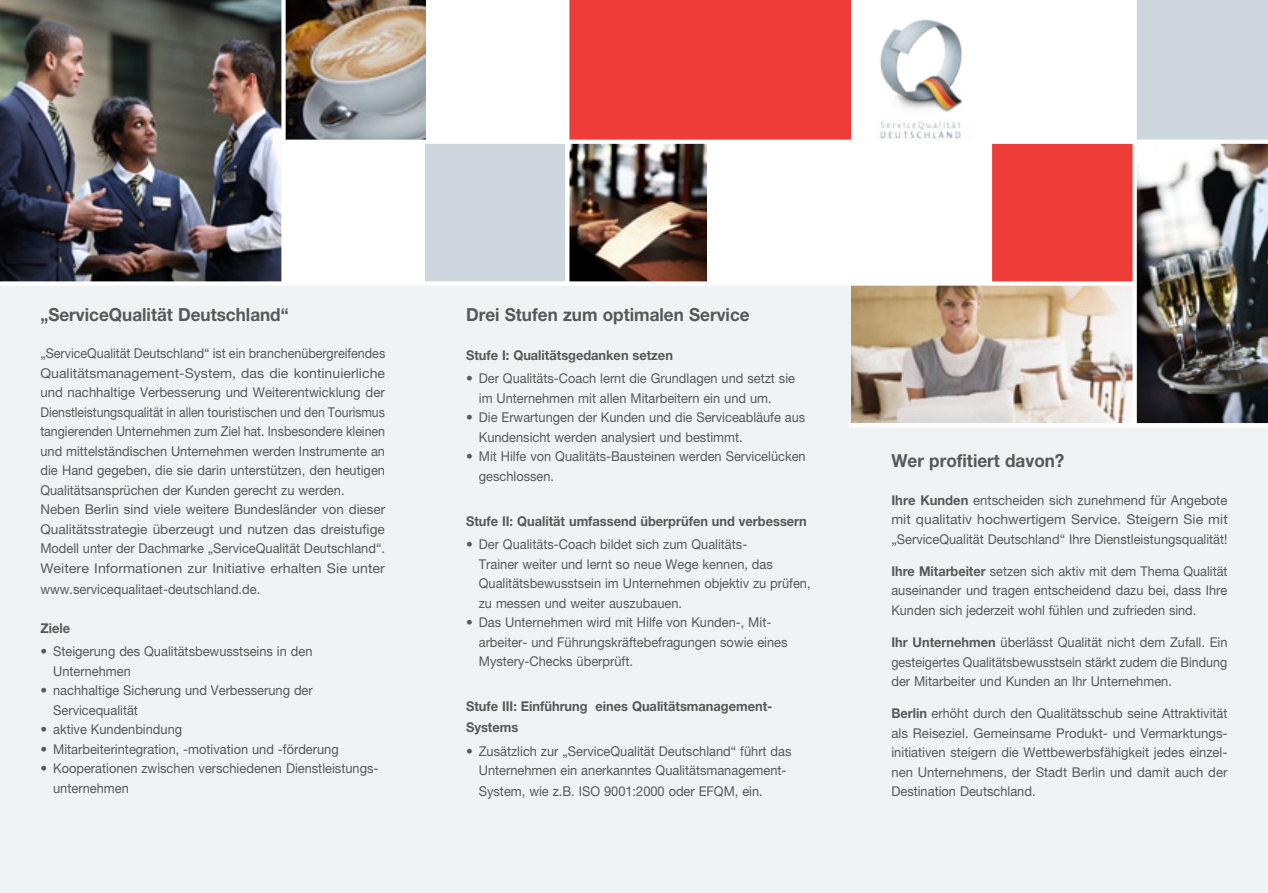
<style>
.page{position:relative;width:1268px;height:893px;background:#fff}
.page>*{position:absolute;margin:0;border:0;box-sizing:border-box;transform-origin:0 0}
.t1{font:700 18px "Helvetica Neue LT Pro";color:#57585a;scale:.95 1}
.t2{font:13.5px/19.5px "Helvetica Neue LT Pro";color:#57585a}
.t3{font:13.5px/19.5px "Helvetica Neue LT Pro";color:#57585a;scale:.93 1}
.t4{font:13.5px/19.5px "Helvetica Neue LT Pro";color:#57585a;text-align:justify;scale:.95 1}
.t5{font:13.5px/19.5px "Helvetica Neue LT Pro";color:#57585a;text-align:justify;scale:.94 1}
.t6{font:700 13.5px/21px "Helvetica Neue LT Pro";color:#57585a;scale:.95 1}
.s1{font-weight:700}
</style>
<div class="page">
<div style="left:0;top:283px;width:425px;height:610px;background:#eff3f5"></div>
<div style="left:850px;top:425px;width:417px;height:468px;background:#eff3f5"></div>
<div style="left:425px;top:283px;width:425px;height:610px;background:#eff3f5"></div>
<div style="left:567px;top:0;width:283px;height:142px;background:#ee3d39"></div>
<img style="left:850px;top:286px;width:282px;height:137px">
<div style="left:425px;top:142px;width:142px;height:141px;background:#ced7dd"></div>
<div style="left:989px;top:142px;width:145px;height:141px;background:#ee3d39"></div>
<img style="left:1136px;top:144px;width:131px;height:279px">
<div style="left:1134px;top:0;width:133px;height:142px;background:#ced7dd"></div>
<img style="left:285px;top:0;width:140px;height:140px">
<img style="left:569px;top:144px;width:138px;height:137px">
<hr style="left:848px;top:423px;width:419px;height:4px;background:#fff">
<hr style="left:565px;top:0;width:4px;height:284px;background:#fff">
<hr style="left:987px;top:142px;width:4px;height:142px;background:#fff">
<hr style="left:1132px;top:0;width:4px;height:425px;background:#fff">
<hr style="left:283px;top:140px;width:984px;height:4px;background:#fff">
<img style="left:879px;top:19px;width:84px;height:120px">
<img style="left:0;top:0;width:281px;height:281px">
<svg style="left:281px;top:0;width:1px;height:281px"></svg>
<div style="left:0;top:281px;width:1134px;height:5px;background:#fff"></div>
<h1 class="t1" style="left:40px;top:303px;width:263px">„ServiceQualität Deutschland“</h1>
<p class="t3" style="left:40px;top:343px;width:372px">„ServiceQualität Deutschland“ ist ein branchenübergreifendes Qualitätsmanagement-System, das die kontinuierliche und nachhaltige Verbesserung und Weiterentwicklung der Dienstleistungsqualität in allen touristischen und den Tourismus tangierenden Unternehmen zum Ziel hat. Insbesondere kleinen und mittelständischen Unternehmen werden Instrumente an die Hand gegeben, die sie darin unterstützen, den heutigen Qualitätsansprüchen der Kunden gerecht zu werden.<br>Neben Berlin sind viele weitere Bundesländer von dieser Qualitätsstrategie überzeugt und nutzen das dreistufige Modell unter der Dachmarke „ServiceQualität Deutschland“.<br>Weitere Informationen zur Initiative erhalten Sie unter</p>
<p class="t4" style="left:40px;top:579px;width:233px">www.servicequalitaet-deutschland.de.</p>
<p class="t6" style="left:40px;top:617px;width:33px">Ziele</p>
<p class="t2" style="left:53px;top:642px;width:261px;text-indent:-13px">• Steigerung des Qualitätsbewusstseins in den<br>Unternehmen</p>
<p class="t2" style="left:53px;top:681px;width:261px;text-indent:-13px">• nachhaltige Sicherung und Verbesserung der<br>Servicequalität</p>
<p class="t2" style="left:40px;top:720px;width:143px">• aktive Kundenbindung</p>
<p class="t2" style="left:40px;top:739px;width:300px">• Mitarbeiterintegration, -motivation und -förderung</p>
<p class="t2" style="left:53px;top:759px;width:327px;text-indent:-13px">• Kooperationen zwischen verschiedenen Dienstleistungs&shy;unternehmen</p>
<h1 class="t1" style="left:466px;top:303px;width:300px">Drei Stufen zum optimalen Service</h1>
<p class="t6" style="left:466px;top:344px;width:219px">Stufe I: Qualitätsgedanken setzen</p>
<p class="t2" style="left:478px;top:369px;width:318px;text-indent:-13px">• Der Qualitäts-Coach lernt die Grundlagen und setzt sie im Unternehmen mit allen Mitarbeitern ein und um.</p>
<p class="t2" style="left:478px;top:408px;width:328px;text-indent:-13px">• Die Erwartungen der Kunden und die Serviceabläufe aus<br>Kundensicht werden analysiert und bestimmt.</p>
<p class="t2" style="left:478px;top:447px;width:328px;text-indent:-13px">• Mit Hilfe von Qualitäts-Bausteinen werden Servicelücken geschlossen.</p>
<p class="t6" style="left:466px;top:510px;width:360px">Stufe II: Qualität umfassend überprüfen und verbessern</p>
<p class="t2" style="left:478px;top:535px;width:333px;text-indent:-13px">• Der Qualitäts-Coach bildet sich zum Qualitäts-<br>Trainer weiter und lernt so neue Wege kennen, das Qualitätsbewusstsein im Unternehmen objektiv zu prüfen, zu messen und weiter auszubauen.</p>
<p class="t2" style="left:478px;top:613px;width:310px;text-indent:-13px">• Das Unternehmen wird mit Hilfe von Kunden-, Mit&shy;arbeiter- und Führungskräftebefragungen sowie eines<br>Mystery-Checks überprüft.</p>
<p class="t6" style="left:466px;top:695px;width:324px">Stufe III: Einführung eines Qualitätsmanagement-<br>Systems</p>
<p class="t2" style="left:466px;top:741px;width:327px;text-align:center">• Zusätzlich zur „ServiceQualität Deutschland“ führt das<br>Unternehmen ein anerkanntes Qualitätsmanagement-</p>
<p class="t4" style="left:478px;top:782px;width:300px">System, wie z.B. ISO 9001:2000 oder EFQM, ein.</p>
<h1 class="t1" style="left:891px;top:449px;width:183px">Wer profitiert davon?</h1>
<p class="t2" style="left:891px;top:490px;width:338px;text-align:justify"><span class="s1">Ihre Kunden</span> entscheiden sich zunehmend für Angebote mit qualitativ hochwertigem Service. Steigern Sie mit „ServiceQualität Deutschland“ Ihre Dienstleistungsqualität!</p>
<p class="t5" style="left:891px;top:561px;width:359px"><span class="s1">Ihre Mitarbeiter</span> setzen sich aktiv mit dem Thema Qualität auseinander und tragen entscheidend dazu bei, dass Ihre Kunden sich jederzeit wohl fühlen und zufrieden sind.</p>
<p class="t4" style="left:891px;top:632px;width:355px"><span class="s1">Ihr Unternehmen</span> überlässt Qualität nicht dem Zufall. Ein gesteigertes Qualitätsbewusstsein stärkt zudem die Bindung der Mitarbeiter und Kunden an Ihr Unternehmen.</p>
<p class="t4" style="left:891px;top:703px;width:355px"><span class="s1">Berlin</span> erhöht durch den Qualitätsschub seine Attraktivität als Reiseziel. Gemeinsame Produkt- und Vermarktungs&shy;initiativen steigern die Wettbewerbsfähigkeit jedes einzel&shy;nen Unternehmens, der Stadt Berlin und damit auch der Destination Deutschland.</p>
</div>
